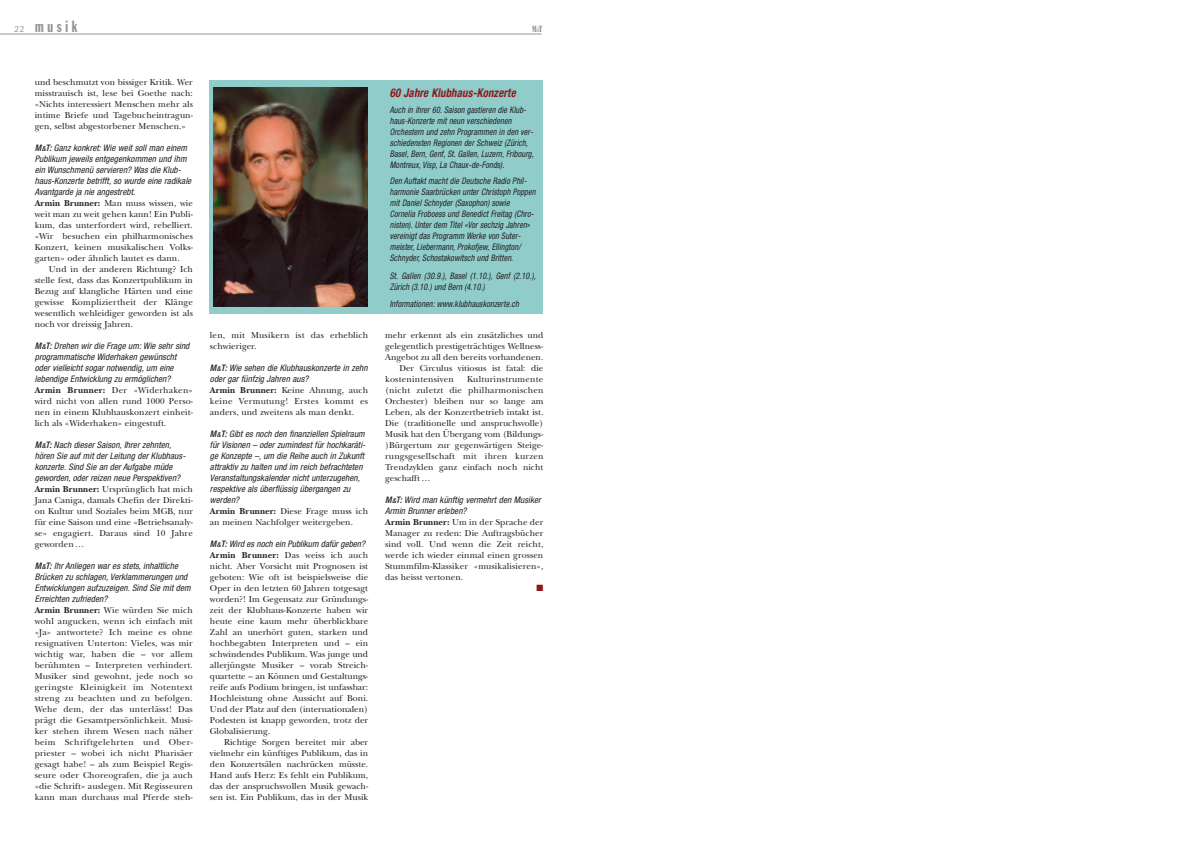
<style>
.page{position:relative;width:1191px;height:842px;background:#fff}
.page>*{position:absolute;margin:0;border:0;box-sizing:border-box;transform-origin:0 0}
.t1{font:16px "Franklin Gothic Extra Cond";letter-spacing:.235em;color:#939598}
.t2{font:italic 700 condensed 12px "Helvetica Neue";letter-spacing:.015em;color:#8f171a;scale:.9 1}
.t3{font:9px/11px "New Baskerville";letter-spacing:.005em;color:#231f20;text-align:justify}
.t4{font:italic condensed 9px/11px "Helvetica Neue";letter-spacing:.01em;color:#231f20}
.t5{font:italic condensed 9px/11px "Helvetica Neue";letter-spacing:.01em;color:#231f20;scale:.9 1}
.t6{font:9px "Bodoni Poster";color:#939598;scale:.5 1}
.t7{font:9px "Zapf Dingbats";color:#8f171a}
.s1{font-family:"Franklin Gothic";font-stretch:condensed;font-size:9px}
.s2{font-size:6.5px;color:#bcbdc0}
.s3{font-weight:500}
.s4{font-weight:500;font-size:7px}
.s5{font-weight:700}
</style>
<div class="page">
<hr style="left:0;top:34px;width:541px;height:1px;background:#939598">
<div style="left:209px;top:80px;width:334px;height:234px;background:#8fccca"></div>
<img style="left:214px;top:88px;width:153px;height:219px">
<h1 class="t1" style="left:15px;top:21px;width:64px"><span class="s1">22</span> musik</h1>
<p class="t6" style="left:532px;top:24px;width:22px">M<span class="s2">&amp;</span>T</p>
<p class="t3" style="left:35px;top:77px;width:160px">und beschmutzt von bissiger Kritik. Wer misstrauisch ist, lese bei Goethe nach: «Nichts interessiert Menschen mehr als intime Briefe und Tagebucheintragun&shy;gen, selbst abgestorbener Menschen.»</p>
<p class="t4" style="left:35px;top:143px;width:158px"><span class="s3">M</span><span class="s4">&amp;</span><span class="s3">T:</span> Ganz konkret: Wie weit soll man einem Publikum jeweils entgegenkommen und ihm ein Wunschmenü servieren? Was die Klub&shy;haus-Konzerte betrifft, so wurde eine radikale Avantgarde ja nie angestrebt.</p>
<p class="t3" style="left:35px;top:198px;width:160px"><span class="s5">Armin Brunner:</span> Man muss wissen, wie weit man zu weit gehen kann! Ein Publi&shy;kum, das unterfordert wird, rebelliert. «Wir besuchen ein philharmonisches Konzert, keinen musikalischen Volks&shy;garten» oder ähnlich lautet es dann.</p>
<p class="t3" style="left:35px;top:264px;width:160px;text-indent:14px">Und in der anderen Richtung? Ich stelle fest, dass das Konzertpublikum in Bezug auf klangliche Härten und eine gewisse Kompliziertheit der Klänge wesentlich wehleidiger geworden ist als noch vor dreissig Jahren.</p>
<p class="t4" style="left:35px;top:341px;width:156px"><span class="s3">M</span><span class="s4">&amp;</span><span class="s3">T:</span> Drehen wir die Frage um: Wie sehr sind programmatische Widerhaken gewünscht oder vielleicht sogar notwendig, um eine lebendige Entwicklung zu ermöglichen?</p>
<p class="t3" style="left:35px;top:385px;width:160px"><span class="s5">Armin Brunner:</span> Der «Widerhaken» wird nicht von allen rund 1000 Perso&shy;nen in einem Klubhauskonzert einheit&shy;lich als «Widerhaken» eingestuft.</p>
<p class="t4" style="left:35px;top:440px;width:152px"><span class="s3">M</span><span class="s4">&amp;</span><span class="s3">T:</span> Nach dieser Saison, Ihrer zehnten, hören Sie auf mit der Leitung der Klubhaus&shy;konzerte. Sind Sie an der Aufgabe müde geworden, oder reizen neue Perspektiven?</p>
<p class="t3" style="left:35px;top:484px;width:160px"><span class="s5">Armin Brunner:</span> Ursprünglich hat mich Jana Caniga, damals Chefin der Direkti&shy;on Kultur und Soziales beim MGB, nur für eine Saison und eine «Betriebsanaly&shy;se» engagiert. Daraus sind 10 Jahre geworden …</p>
<p class="t4" style="left:35px;top:561px;width:157px"><span class="s3">M</span><span class="s4">&amp;</span><span class="s3">T:</span> Ihr Anliegen war es stets, inhaltliche Brücken zu schlagen, Verklammerungen und Entwicklungen aufzuzeigen. Sind Sie mit dem Erreichten zufrieden?</p>
<p class="t3" style="left:35px;top:605px;width:160px"><span class="s5">Armin Brunner:</span> Wie würden Sie mich wohl angucken, wenn ich einfach mit «Ja» antwortete? Ich meine es ohne resignativen Unterton: Vieles, was mir wichtig war, haben die – vor allem berühmten – Interpreten verhindert.<br>Musiker sind gewohnt, jede noch so geringste Kleinigkeit im Notentext streng zu beachten und zu befolgen.<br>Wehe dem, der das unterlässt! Das prägt die Gesamtpersönlichkeit. Musi&shy;ker stehen ihrem Wesen nach näher beim Schriftgelehrten und Ober&shy;priester – wobei ich nicht Pharisäer gesagt habe! – als zum Beispiel Regis&shy;seure oder Choreografen, die ja auch «die Schrift» auslegen. Mit Regisseuren kann man durchaus mal Pferde steh-</p>
<p class="t3" style="left:210px;top:330px;width:160px">len, mit Musikern ist das erheblich schwieriger.</p>
<p class="t4" style="left:210px;top:363px;width:159px"><span class="s3">M</span><span class="s4">&amp;</span><span class="s3">T:</span> Wie sehen die Klubhauskonzerte in zehn oder gar fünfzig Jahren aus?</p>
<p class="t3" style="left:210px;top:385px;width:160px"><span class="s5">Armin Brunner:</span> Keine Ahnung, auch keine Vermutung! Erstes kommt es anders, und zweitens als man denkt.</p>
<p class="t4" style="left:210px;top:429px;width:157px"><span class="s3">M</span><span class="s4">&amp;</span><span class="s3">T:</span> Gibt es noch den finanziellen Spielraum für Visionen – oder zumindest für hochkaräti&shy;ge Konzepte –, um die Reihe auch in Zukunft attraktiv zu halten und im reich befrachteten Veranstaltungskalender nicht unterzugehen, respektive als überflüssig übergangen zu werden?</p>
<p class="t3" style="left:210px;top:506px;width:160px"><span class="s5">Armin Brunner:</span> Diese Frage muss ich an meinen Nachfolger weitergeben.</p>
<p class="t4" style="left:210px;top:539px;width:157px"><span class="s3">M</span><span class="s4">&amp;</span><span class="s3">T:</span> Wird es noch ein Publikum dafür geben?</p>
<p class="t3" style="left:210px;top:550px;width:160px"><span class="s5">Armin Brunner:</span> Das weiss ich auch nicht. Aber Vorsicht mit Prognosen ist geboten: Wie oft ist beispielsweise die Oper in den letzten 60 Jahren totgesagt worden?! Im Gegensatz zur Gründungs&shy;zeit der Klubhaus-Konzerte haben wir heute eine kaum mehr überblickbare Zahl an unerhört guten, starken und hochbegabten Interpreten und – ein schwindendes Publikum. Was junge und allerjüngste Musiker – vorab Streich&shy;quartette – an Können und Gestaltungs&shy;reife aufs Podium bringen, ist unfassbar:<br>Hochleistung ohne Aussicht auf Boni.<br>Und der Platz auf den (internationalen)<br>Podesten ist knapp geworden, trotz der Globalisierung.</p>
<p class="t3" style="left:210px;top:737px;width:160px;text-indent:14px">Richtige Sorgen bereitet mir aber vielmehr ein künftiges Publikum, das in den Konzertsälen nachrücken müsste.<br>Hand aufs Herz: Es fehlt ein Publikum, das der anspruchsvollen Musik gewach&shy;sen ist. Ein Publikum, das in der Musik</p>
<h2 class="t2" style="left:390px;top:89px;width:141px">60 Jahre Klubhaus-Konzerte</h2>
<p class="t5" style="left:390px;top:106px;width:161px">Auch in ihrer 60. Saison gastieren die Klub&shy;haus-Konzerte mit neun verschiedenen Orchestern und zehn Programmen in den ver&shy;schiedensten Regionen der Schweiz (Zürich, Basel, Bern, Genf, St. Gallen, Luzern, Fribourg, Montreux, Visp, La Chaux-de-Fonds).</p>
<p class="t5" style="left:390px;top:177px;width:163px">Den Auftakt macht die Deutsche Radio Phil&shy;harmonie Saarbrücken unter Christoph Poppen mit Daniel Schnyder (Saxophon) sowie Cornelia Froboess und Benedict Freitag (Chro&shy;nisten). Unter dem Titel «Vor sechzig Jahren» vereinigt das Programm Werke von Suter&shy;meister, Liebermann, Prokofjew, Ellington/ Schnyder, Schostakowitsch und Britten.</p>
<p class="t5" style="left:390px;top:272px;width:164px">St. Gallen (30.9.), Basel (1.10.), Genf (2.10.),<br>Zürich (3.10.) und Bern (4.10.)</p>
<p class="t5" style="left:390px;top:300px;width:145px">Informationen: www.klubhauskonzerte.ch</p>
<p class="t3" style="left:385px;top:330px;width:160px">mehr erkennt als ein zusätzliches und</p>
<p class="t3" style="left:385px;top:341px;width:160px">gelegentlich prestigeträchtiges Wellness-</p>
<p class="t3" style="left:385px;top:352px;width:160px">Angebot zu all den bereits vorhandenen.</p>
<p class="t3" style="left:399px;top:363px;width:145px">Der Circulus vitiosus ist fatal: die</p>
<p class="t3" style="left:385px;top:374px;width:70px">kostenintensiven</p>
<p class="t3" style="left:385px;top:374px;width:160px;text-indent:82px">Kulturinstrumente (nicht zuletzt die philharmonischen Orchester) bleiben nur so lange am Leben, als der Konzertbetrieb intakt ist.<br>Die (traditionelle und anspruchsvolle)<br>Musik hat den Übergang vom (Bildungs-)Bürgertum zur gegenwärtigen Steige&shy;rungsgesellschaft mit ihren kurzen Trendzyklen ganz einfach noch nicht geschafft …</p>
<p class="t4" style="left:385px;top:495px;width:157px"><span class="s3">M</span><span class="s4">&amp;</span><span class="s3">T:</span> Wird man künftig vermehrt den Musiker<br>Armin Brunner erleben?</p>
<p class="t3" style="left:385px;top:517px;width:160px"><span class="s5">Armin Brunner:</span> Um in der Sprache der Manager zu reden: Die Auftragsbücher sind voll. Und wenn die Zeit reicht, werde ich wieder einmal einen grossen Stummfilm-Klassiker «musikalisieren», das heisst vertonen.</p>
<p class="t7" style="left:536px;top:583px;width:8px">■</p>
</div>
